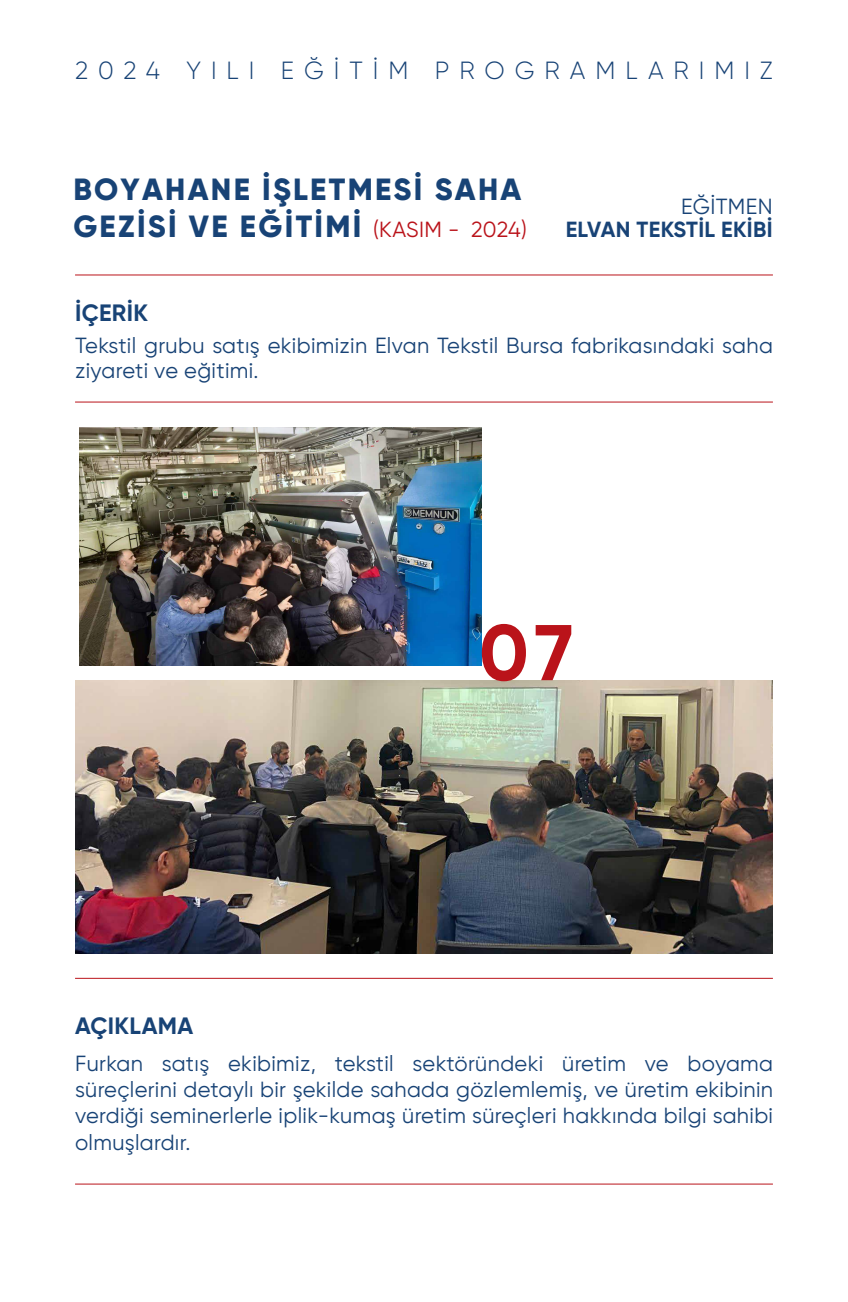
<style>
.page{position:relative;width:848px;height:1302px;background:#fff}
.page>*{position:absolute;margin:0;border:0;box-sizing:border-box;transform-origin:0 0}
.t1{font:700 78.75px "Gilroy";color:#ba131a}
.t2{font:800 30.62px/36.8px "Gilroy";letter-spacing:.075em;color:#184376}
.t3{font:300 24.85px "Gilroy";letter-spacing:.4em;color:#184376}
.t4{font:700 23.62px "Gilroy";letter-spacing:.015em;color:#184376}
.t5{font:21.88px/26.2px "Gilroy";letter-spacing:.015em;color:#184376}
.t6{font:700 21.88px "Gilroy";letter-spacing:.015em;color:#184376}
.s1{font-weight:400;font-size:21.88px;color:#ba131a}
</style>
<div class="page">
<img style="left:79px;top:427px;width:403px;height:238px">
<img style="left:75px;top:680px;width:697px;height:273px">
<hr style="left:75px;top:402px;width:697px;height:1px;background:#ba131a">
<hr style="left:75px;top:275px;width:697px;height:1px;background:#ba131a">
<hr style="left:75px;top:978px;width:697px;height:1px;background:#ba131a">
<hr style="left:75px;top:1183px;width:697px;height:1px;background:#ba131a">
<p class="t3" style="left:75px;top:55px;width:699px">2024 YILI EĞİTİM PROGRAMLARIMIZ</p>
<h2 class="t2" style="left:73px;top:171px;width:455px">BOYAHANE İŞLETMESİ SAHA<br>GEZİSİ VE EĞİTİMİ <span class="s1">(KASIM - 2024)</span></h2>
<p class="t4" style="left:75px;top:298px;width:74px">İÇERİK</p>
<p class="t5" style="left:681px;top:193px;width:93px">EĞİTMEN</p>
<p class="t6" style="left:565px;top:216px;width:208px">ELVAN TEKSTİL EKİBİ</p>
<p class="t5" style="left:75px;top:332px;width:699px;line-height:25.4px">Tekstil grubu satış ekibimizin Elvan Tekstil Bursa fabrikasındaki saha ziyareti ve eğitimi.</p>
<p class="t4" style="left:75px;top:1010px;width:120px">AÇIKLAMA</p>
<h1 class="t1" style="left:479px;top:603px;width:96px">07</h1>
<p class="t5" style="left:75px;top:1049px;width:699px;text-align:justify">Furkan satış ekibimiz, tekstil sektöründeki üretim ve boyama süreçlerini detaylı bir şekilde sahada gözlemlemiş, ve üretim ekibinin verdiği seminerlerle iplik-kumaş üretim süreçleri hakkında bilgi sahibi olmuşlardır.</p>
</div>
